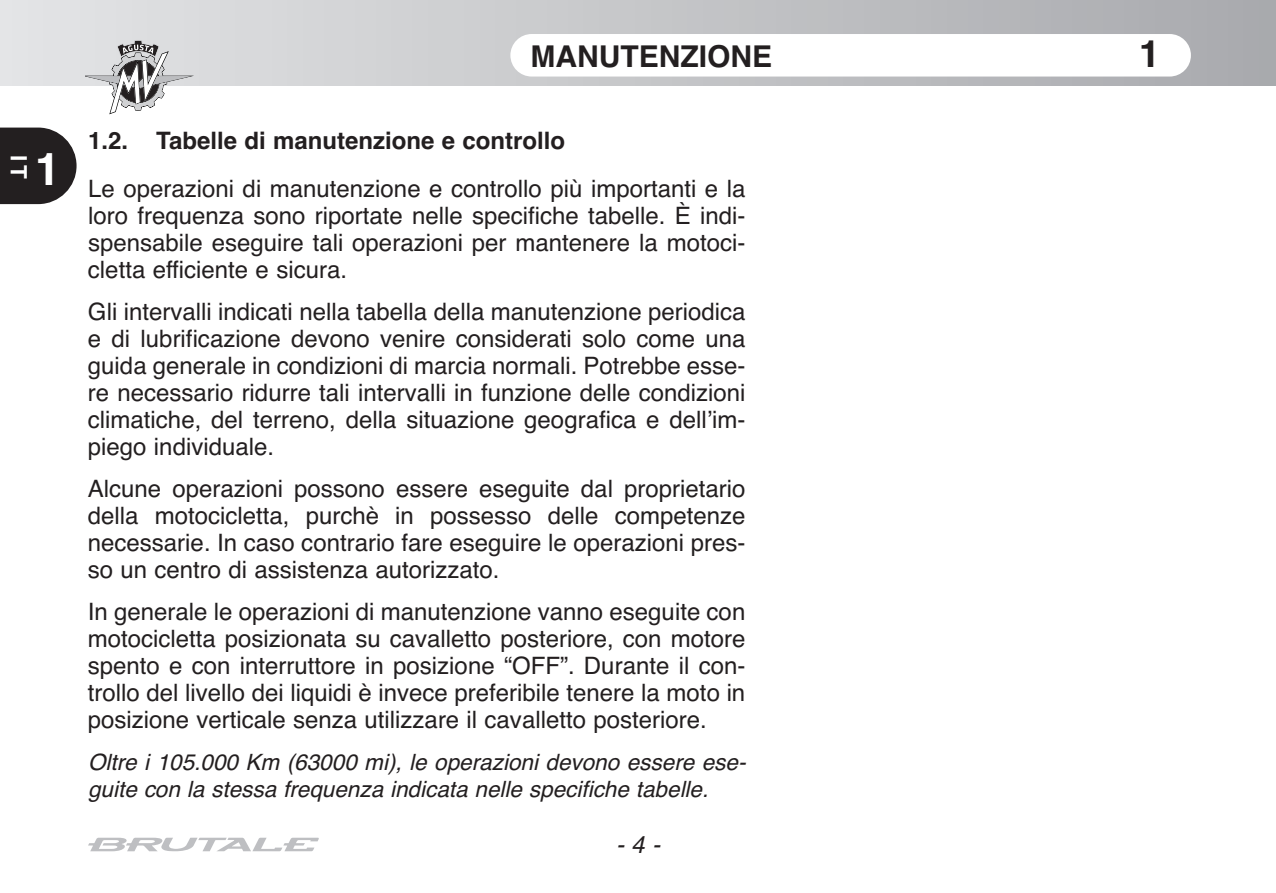
<style>
.page{position:relative;width:1276px;height:893px;background:#fff}
.page>*{position:absolute;margin:0;border:0;box-sizing:border-box;transform-origin:0 0}
.t1{font:700 45px "Helvetica";color:#fff}
.t2{font:700 37.5px "Helvetica";color:#231f20}
.t3{font:700 30px "Helvetica";color:#231f20}
.t4{font:24px/27px "Helvetica";color:#231f20;text-align:justify}
.t5{font:700 24px "Helvetica";color:#231f20}
.t6{font:italic 24px "Helvetica";color:#231f20}
.t7{font:italic 22.5px/27px "Helvetica";color:#231f20}
.t8{font:700 22.5px "Helvetica";color:#fff}
</style>
<div class="page">
<svg style="left:0;top:128px;width:77px;height:76px;background:#3b3738"></svg>
<div style="left:0;top:0;width:1276px;height:85px;background:linear-gradient(to right,#e4e5e6,#a8a9ad)"></div>
<div style="left:510px;top:34px;width:681px;height:43px;background:#fff;border-radius:21px"></div>
<svg style="left:85px;top:40px;width:109px;height:74px"></svg>
<svg style="left:88px;top:838px;width:231px;height:13px"></svg>
<p class="t8" style="left:32px;top:155px;width:25px;rotate:90deg">IT</p>
<h1 class="t1" style="left:35px;top:143px;width:27px">1</h1>
<p class="t3" style="left:530px;top:39px;width:243px">MANUTENZIONE</p>
<h2 class="t2" style="left:1139px;top:32px;width:22px">1</h2>
<p class="t5" style="left:88px;top:126px;width:478px">1.2. Tabelle di manutenzione e controllo</p>
<p class="t4" style="left:88px;top:175px;width:659px">Le operazioni di manutenzione e controllo più importanti e la loro frequenza sono riportate nelle specifiche tabelle. È indi&shy;spensabile eseguire tali operazioni per mantenere la motoci&shy;cletta efficiente e sicura.</p>
<p class="t4" style="left:88px;top:298px;width:659px">Gli intervalli indicati nella tabella della manutenzione periodica e di lubrificazione devono venire considerati solo come una guida generale in condizioni di marcia normali. Potrebbe esse&shy;re necessario ridurre tali intervalli in funzione delle condizioni climatiche, del terreno, della situazione geografica e dell’im&shy;piego individuale.</p>
<p class="t4" style="left:88px;top:475px;width:659px">Alcune operazioni possono essere eseguite dal proprietario della motocicletta, purchè in possesso delle competenze necessarie. In caso contrario fare eseguire le operazioni pres&shy;so un centro di assistenza autorizzato.</p>
<p class="t4" style="left:88px;top:598px;width:659px">In generale le operazioni di manutenzione vanno eseguite con motocicletta posizionata su cavalletto posteriore, con motore spento e con interruttore in posizione “OFF”. Durante il con&shy;trollo del livello dei liquidi è invece preferibile tenere la moto in posizione verticale senza utilizzare il cavalletto posteriore.</p>
<p class="t7" style="left:88px;top:748px;width:658px">Oltre i 105.000 Km (63000 mi), le operazioni devono essere ese&shy;guite con la stessa frequenza indicata nelle specifiche tabelle.</p>
<p class="t6" style="left:616px;top:831px;width:45px">-4-</p>
</div>
